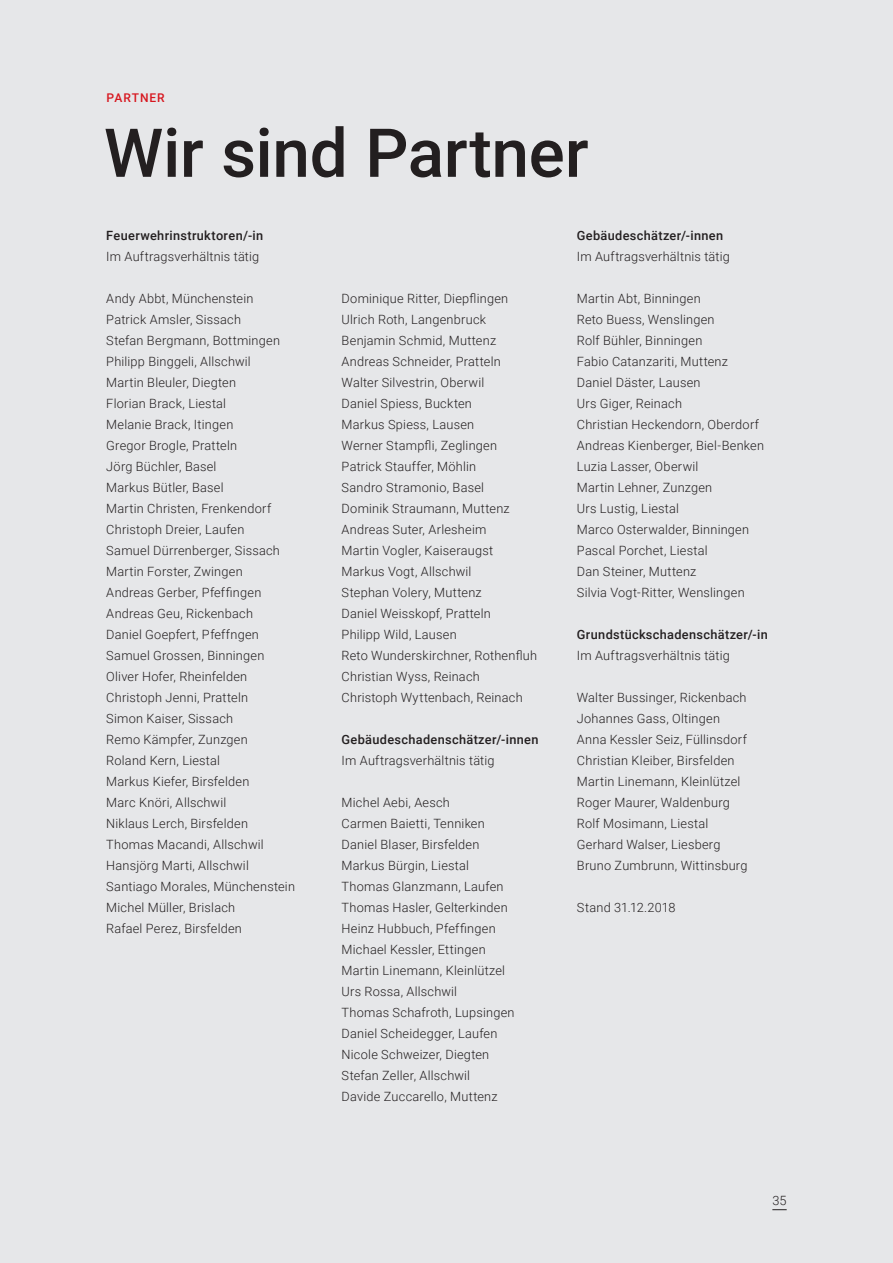
<style>
.page{position:relative;width:893px;height:1263px;background:#e6e7e9}
.page>*{position:absolute;margin:0;border:0;box-sizing:border-box;transform-origin:0 0}
.t1{font:500 67.5px "Roboto";letter-spacing:-.005em;color:#231f20}
.t2{font:300 12.75px/21px "Roboto";letter-spacing:.02em;color:#231f20}
.t3{font:500 12.75px "Roboto";letter-spacing:.025em;color:#231f20}
.t4{font:500 12px "Roboto";letter-spacing:.08em;color:#d7171f}
</style>
<div class="page">
<svg style="left:772px;top:1209px;width:15px;height:1px"></svg>
<p class="t4" style="left:107px;top:89px;width:60px">PARTNER</p>
<h1 class="t1" style="left:104px;top:106px;width:486px">Wir sind Partner</h1>
<p class="t3" style="left:106px;top:226px;width:158px">Feuerwehrinstruktoren/-in</p>
<p class="t2" style="left:106px;top:245px;width:155px">Im Auftragsverhältnis tätig</p>
<p class="t2" style="left:106px;top:287px;width:190px">Andy Abbt, Münchenstein<br>Patrick Amsler, Sissach<br>Stefan Bergmann, Bottmingen<br>Philipp Binggeli, Allschwil<br>Martin Bleuler, Diegten<br>Florian Brack, Liestal<br>Melanie Brack, Itingen<br>Gregor Brogle, Pratteln<br>Jörg Büchler, Basel<br>Markus Bütler, Basel<br>Martin Christen, Frenkendorf<br>Christoph Dreier, Laufen<br>Samuel Dürrenberger, Sissach<br>Martin Forster, Zwingen<br>Andreas Gerber, Pfeffingen<br>Andreas Geu, Rickenbach<br>Daniel Goepfert, Pfeffngen<br>Samuel Grossen, Binningen<br>Oliver Hofer, Rheinfelden<br>Christoph Jenni, Pratteln<br>Simon Kaiser, Sissach<br>Remo Kämpfer, Zunzgen<br>Roland Kern, Liestal<br>Markus Kiefer, Birsfelden<br>Marc Knöri, Allschwil<br>Niklaus Lerch, Birsfelden<br>Thomas Macandi, Allschwil<br>Hansjörg Marti, Allschwil<br>Santiago Morales, Münchenstein<br>Michel Müller, Brislach<br>Rafael Perez, Birsfelden</p>
<p class="t2" style="left:342px;top:287px;width:197px">Dominique Ritter, Diepflingen<br>Ulrich Roth, Langenbruck<br>Benjamin Schmid, Muttenz<br>Andreas Schneider, Pratteln<br>Walter Silvestrin, Oberwil<br>Daniel Spiess, Buckten<br>Markus Spiess, Lausen<br>Werner Stampfli, Zeglingen<br>Patrick Stauffer, Möhlin<br>Sandro Stramonio, Basel<br>Dominik Straumann, Muttenz<br>Andreas Suter, Arlesheim<br>Martin Vogler, Kaiseraugst<br>Markus Vogt, Allschwil<br>Stephan Volery, Muttenz<br>Daniel Weisskopf, Pratteln<br>Philipp Wild, Lausen<br>Reto Wunderskirchner, Rothenfluh<br>Christian Wyss, Reinach<br>Christoph Wyttenbach, Reinach</p>
<p class="t3" style="left:342px;top:730px;width:198px">Gebäudeschadenschätzer/-innen</p>
<p class="t2" style="left:342px;top:749px;width:155px">Im Auftragsverhältnis tätig</p>
<p class="t2" style="left:342px;top:791px;width:174px">Michel Aebi, Aesch<br>Carmen Baietti, Tenniken<br>Daniel Blaser, Birsfelden<br>Markus Bürgin, Liestal<br>Thomas Glanzmann, Laufen<br>Thomas Hasler, Gelterkinden<br>Heinz Hubbuch, Pfeffingen<br>Michael Kessler, Ettingen<br>Martin Linemann, Kleinlützel<br>Urs Rossa, Allschwil<br>Thomas Schafroth, Lupsingen<br>Daniel Scheidegger, Laufen<br>Nicole Schweizer, Diegten<br>Stefan Zeller, Allschwil<br>Davide Zuccarello, Muttenz</p>
<p class="t3" style="left:577px;top:226px;width:148px">Gebäudeschätzer/-innen</p>
<p class="t2" style="left:577px;top:245px;width:155px">Im Auftragsverhältnis tätig</p>
<p class="t2" style="left:577px;top:287px;width:189px">Martin Abt, Binningen<br>Reto Buess, Wenslingen<br>Rolf Bühler, Binningen<br>Fabio Catanzariti, Muttenz<br>Daniel Däster, Lausen<br>Urs Giger, Reinach<br>Christian Heckendorn, Oberdorf<br>Andreas Kienberger, Biel-Benken<br>Luzia Lasser, Oberwil<br>Martin Lehner, Zunzgen<br>Urs Lustig, Liestal<br>Marco Osterwalder, Binningen<br>Pascal Porchet, Liestal<br>Dan Steiner, Muttenz<br>Silvia Vogt-Ritter, Wenslingen</p>
<p class="t3" style="left:577px;top:625px;width:192px">Grundstückschadenschätzer/-in</p>
<p class="t2" style="left:577px;top:644px;width:155px">Im Auftragsverhältnis tätig</p>
<p class="t2" style="left:577px;top:686px;width:172px">Walter Bussinger, Rickenbach<br>Johannes Gass, Oltingen<br>Anna Kessler Seiz, Füllinsdorf<br>Christian Kleiber, Birsfelden<br>Martin Linemann, Kleinlützel<br>Roger Maurer, Waldenburg<br>Rolf Mosimann, Liestal<br>Gerhard Walser, Liesberg<br>Bruno Zumbrunn, Wittinsburg</p>
<p class="t2" style="left:577px;top:896px;width:100px">Stand 31.12.2018</p>
<p class="t2" style="left:772px;top:1190px;width:16px">35</p>
</div>
